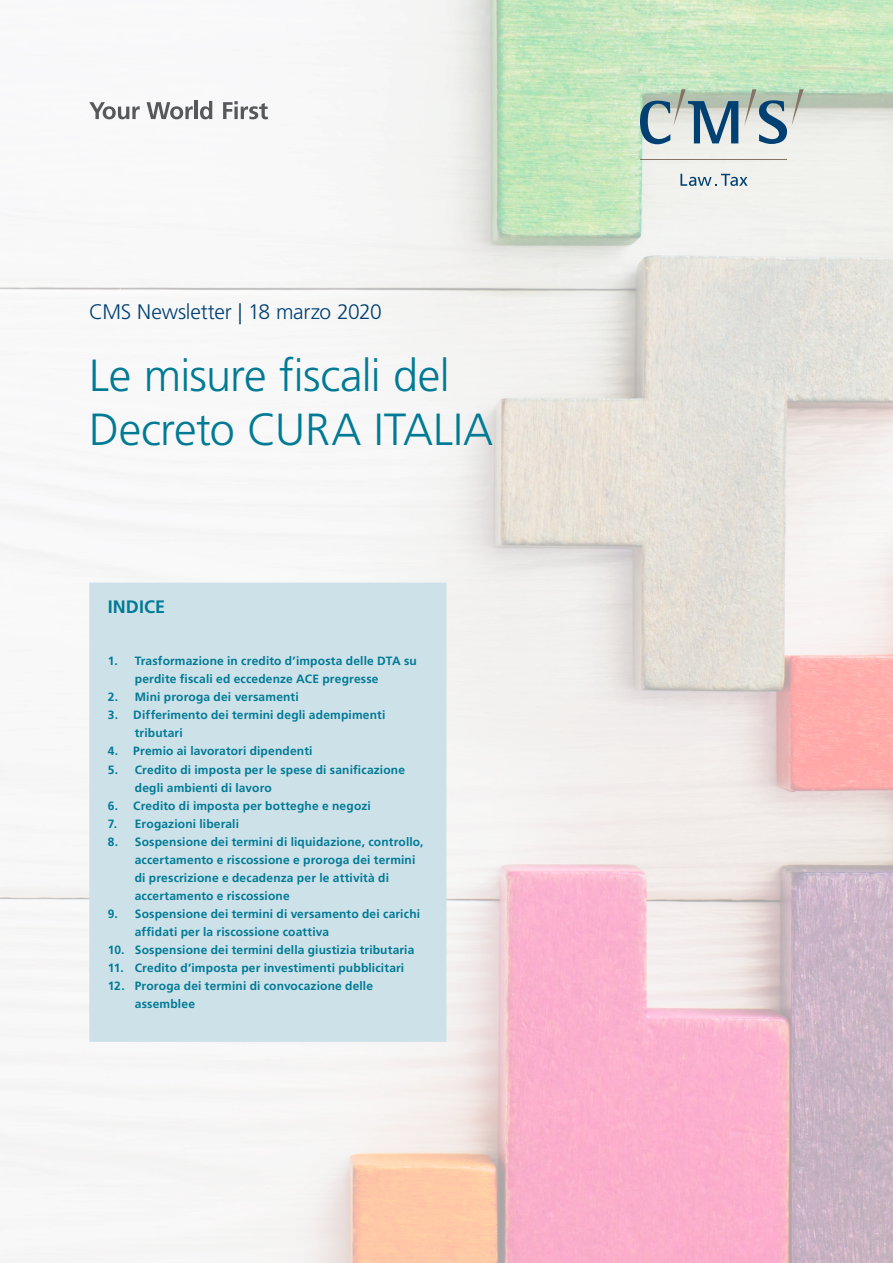
<style>
.page{position:relative;width:893px;height:1263px;background:#fff}
.page>*{position:absolute;margin:0;border:0;box-sizing:border-box;transform-origin:0 0}
.Titel_head_2___32_38{font:300 45px/54px "Frutiger LT Pro";letter-spacing:-.015em;color:#007a95}
.Pub_date___16_21pt{font:300 21px "Frutiger LT Pro";letter-spacing:-.015em;color:#004072}
.Title_sub___13_18pt{font:700 18px "Frutiger LT Pro";letter-spacing:.005em;color:#007a95}
.t1{font:700 12px/18px "Frutiger LT Pro";letter-spacing:.015em;color:#007a95}
</style>
<div class="page">
<img style="left:0;top:0;width:893px;height:1263px">
<div style="left:90px;top:583px;width:356px;height:458px;background:#cde1e9"></div>
<div style="left:89px;top:583px;width:357px;height:459px;border:2px solid #cde1e9"></div>
<hr style="left:640px;top:159px;width:147px;height:1px;background:#857465">
<svg style="left:680px;top:174px;width:68px;height:12px"></svg>
<svg style="left:640px;top:89px;width:98px;height:55px"></svg>
<svg style="left:744px;top:89px;width:60px;height:55px"></svg>
<svg style="left:147px;top:102px;width:46px;height:17px"></svg>
<hr style="left:194px;top:101px;width:4px;height:18px;background:#57585a">
<svg style="left:200px;top:101px;width:12px;height:18px"></svg>
<svg style="left:223px;top:101px;width:45px;height:18px"></svg>
<svg style="left:89px;top:102px;width:51px;height:17px"></svg>
<p class="Pub_date___16_21pt" style="left:89px;top:299px;width:294px">CMS Newsletter | 18 marzo 2020</p>
<p class="Titel_head_2___32_38" style="left:89px;top:349px;width:405px">Le misure fiscali del<br>Decreto CURA ITALIA</p>
<p class="Title_sub___13_18pt" style="left:108px;top:596px;width:59px">INDICE</p>
<p class="t1" style="left:135px;top:652px;width:284px;text-indent:-27px">1. Trasformazione in credito d’imposta delle DTA su perdite fiscali ed eccedenze ACE pregresse</p>
<p class="t1" style="left:108px;top:688px;width:192px">2. Mini proroga dei versamenti</p>
<p class="t1" style="left:135px;top:706px;width:252px;text-indent:-27px">3. Differimento dei termini degli adempimenti tributari</p>
<p class="t1" style="left:108px;top:742px;width:206px">4. Premio ai lavoratori dipendenti</p>
<p class="t1" style="left:135px;top:760px;width:272px;text-indent:-27px">5. Credito di imposta per le spese di sanificazione degli ambienti di lavoro</p>
<p class="t1" style="left:108px;top:796px;width:265px">6. Credito di imposta per botteghe e negozi</p>
<p class="t1" style="left:108px;top:814px;width:133px">7. Erogazioni liberali</p>
<p class="t1" style="left:135px;top:832px;width:290px;text-indent:-27px">8. Sospensione dei termini di liquidazione, controllo, accertamento e riscossione e proroga dei termini di prescrizione e decadenza per le attività di accertamento e riscossione</p>
<p class="t1" style="left:135px;top:904px;width:287px;text-indent:-27px">9. Sospensione dei termini di versamento dei carichi affidati per la riscossione coattiva</p>
<p class="t1" style="left:108px;top:940px;width:308px">10. Sospensione dei termini della giustizia tributaria</p>
<p class="t1" style="left:108px;top:958px;width:298px">11. Credito d’imposta per investimenti pubblicitari</p>
<p class="t1" style="left:135px;top:976px;width:240px;text-indent:-27px">12. Proroga dei termini di convocazione delle assemblee</p>
</div>
